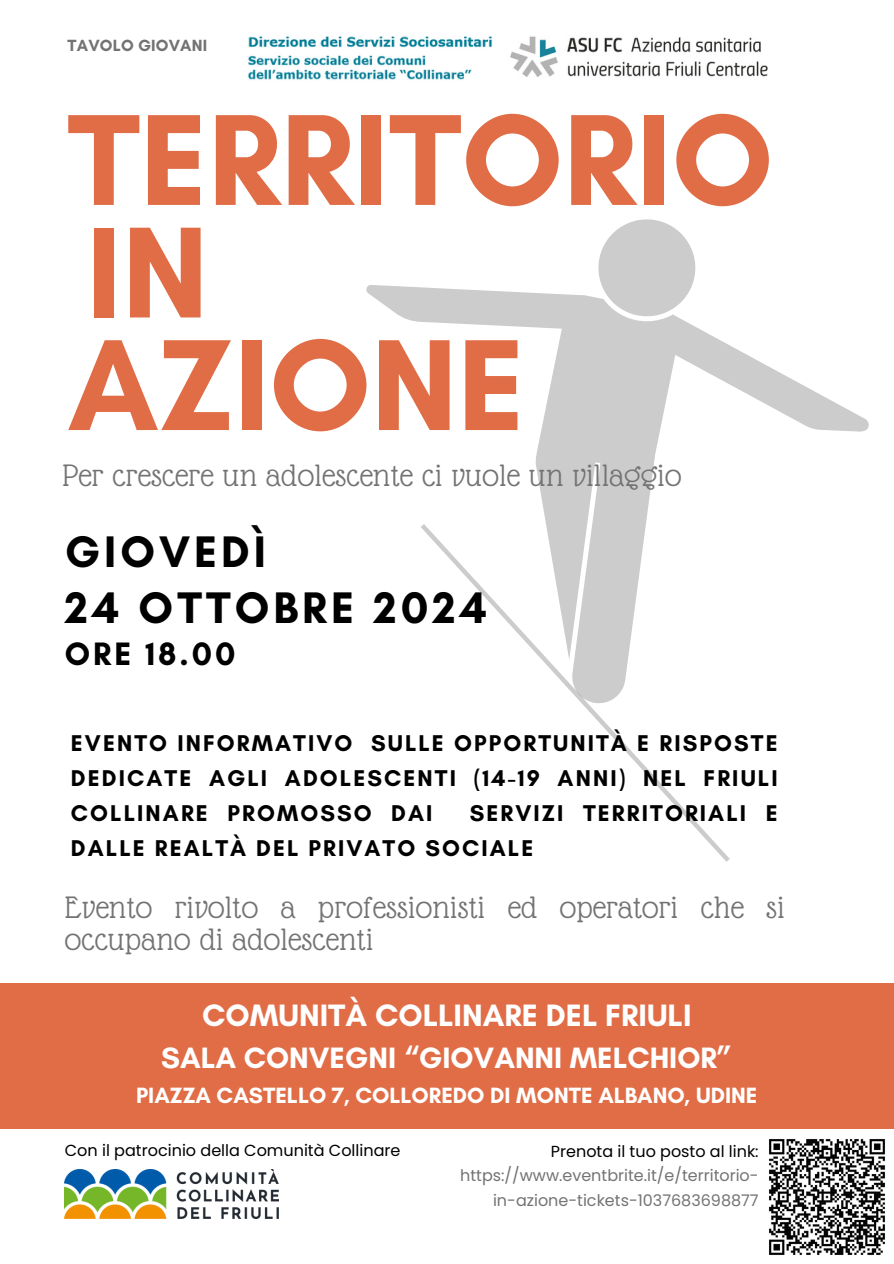
<style>
.page{position:relative;width:894px;height:1264px;background:#fff}
.page>*{position:absolute;margin:0;border:0;box-sizing:border-box;transform-origin:0 0}
.t1{font:700 132px "Glacial Indifference";color:#e16d46}
.t2{font:700 45px/55.2px "Glacial Indifference";letter-spacing:.09em;color:#000}
.t3{font:33.75px/32.7px "Glass Antiqua";letter-spacing:.01em;color:#737373}
.t4{font:700 33px "Glacial Indifference";letter-spacing:.09em;color:#000}
.t5{font:700 31.5px "Glacial Indifference";color:#fff}
.t6{font:700 30px "Glacial Indifference";color:#fff}
.t7{font:700 23.25px/34.8px "Glacial Indifference";letter-spacing:.09em;color:#000;text-align:justify}
.t8{font:700 22.5px "Glacial Indifference";color:#fff}
.t9{font:700 16.5px "Glacial Indifference";letter-spacing:.01em;color:#737373}
.t10{font:16.05px/24.8px "Poppins";color:#737373;text-align:right}
.t11{font:16.05px "Poppins";color:#000}
</style>
<div class="page">
<div style="left:0;top:983px;width:893px;height:146px;background:#e16d46"></div>
<svg style="left:583px;top:705px;width:147px;height:157px"></svg>
<svg style="left:366px;top:285px;width:503px;height:420px"></svg>
<svg style="left:595px;top:219px;width:103px;height:100px"></svg>
<img style="left:769px;top:1139px;width:116px;height:116px">
<img style="left:65px;top:1169px;width:214px;height:49px">
<img style="left:247px;top:36px;width:245px;height:44px">
<img style="left:510px;top:36px;width:257px;height:41px">
<p class="t9" style="left:68px;top:36px;width:141px">TAVOLO GIOVANI</p>
<p class="t1" style="left:68px;top:79px;width:707px">TERRITORIO</p>
<h4 class="t1" style="left:86px;top:192px;width:124px">IN</h4>
<h3 class="t1" style="left:68px;top:304px;width:459px">AZIONE</h3>
<h4 class="t3" style="left:62px;top:459px;width:620px">Per crescere un adolescente ci vuole un villaggio</h4>
<h1 class="t2" style="left:65px;top:524px;width:423px">GIOVEDÌ<br>24 OTTOBRE 2024</h1>
<h1 class="t4" style="left:65px;top:634px;width:172px">ORE 18.00</h1>
<h2 class="t7" style="left:71px;top:725px;width:708px">EVENTO INFORMATIVO SULLE OPPORTUNITÀ E RISPOSTE DEDICATE AGLI ADOLESCENTI (14-19 ANNI) NEL FRIULI COLLINARE PROMOSSO DAI</h2>
<h2 class="t7" style="left:71px;top:795px;width:708px;text-indent:398px">SERVIZI TERRITORIALI E<br>DALLE REALTÀ DEL PRIVATO SOCIALE</h2>
<h3 class="t3" style="left:65px;top:890px;width:721px">Evento rivolto a professionisti ed operatori che si occupano di adolescenti</h3>
<h5 class="t5" style="left:202px;top:996px;width:490px">COMUNITÀ COLLINARE DEL FRIULI</h5>
<h5 class="t6" style="left:161px;top:1039px;width:572px">SALA CONVEGNI “GIOVANNI MELCHIOR”</h5>
<h5 class="t8" style="left:136px;top:1081px;width:622px">PIAZZA CASTELLO 7, COLLOREDO DI MONTE ALBANO, UDINE</h5>
<p class="t11" style="left:65px;top:1139px;width:337px">Con il patrocinio della Comunità Collinare</p>
<p class="t11" style="left:551px;top:1139px;width:209px">Prenota il tuo posto al link:</p>
<p class="t10" style="left:460px;top:1163px;width:300px">https://www.eventbrite.it/e/territorio&shy;in-azione-tickets-1037683698877</p>
</div>
